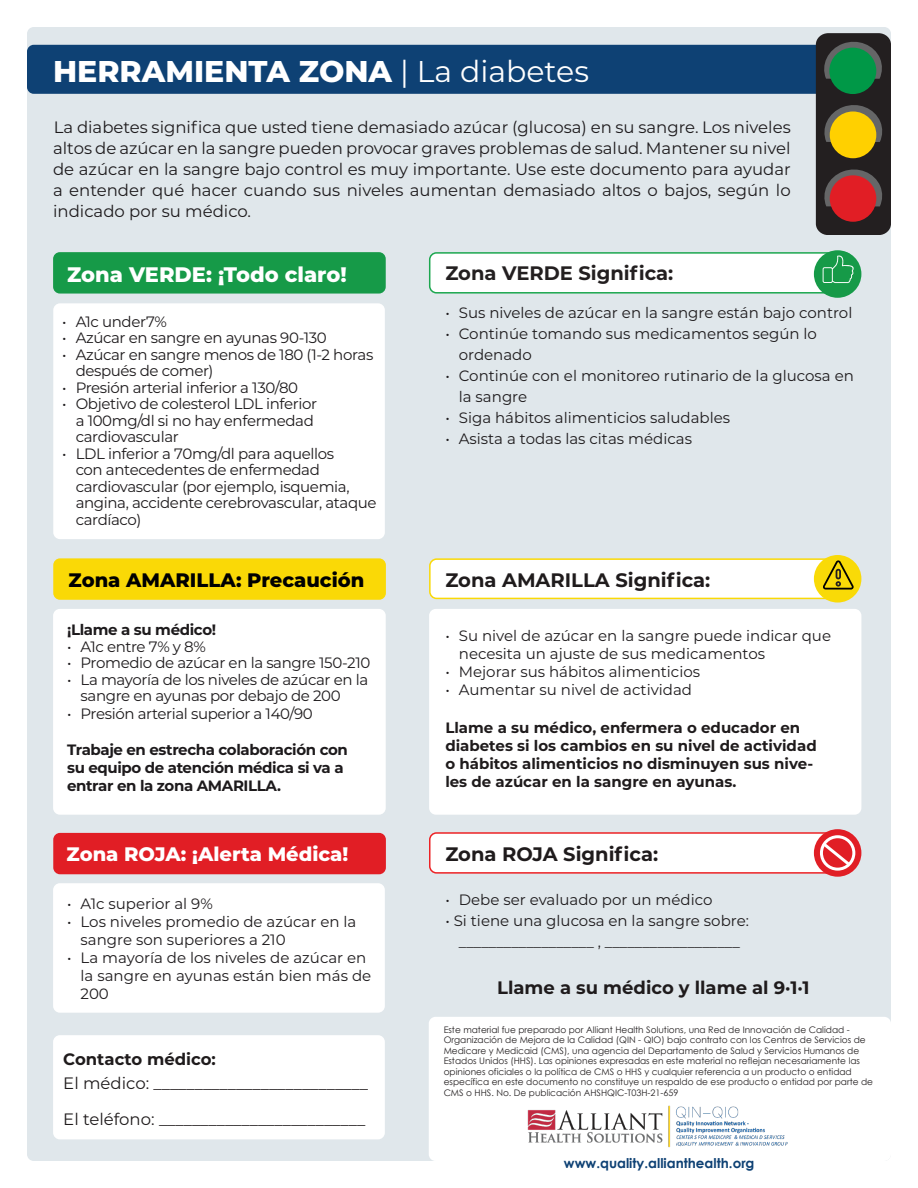
<style>
.page{position:relative;width:918px;height:1188px;background:#fff}
.page>*{position:absolute;margin:0;border:0;box-sizing:border-box;transform-origin:0 0}
.t1{font:800 30px "Montserrat";color:#fff}
.t2{font:800 21px "Montserrat";color:#fff}
.t3{font:700 19.5px "Montserrat";color:#1f1b1c}
.t4{font:800 19.5px "Montserrat";color:#fff}
.t5{font:800 19.5px "Montserrat";color:#000}
.t6{font:700 19.5px "Montserrat";color:#231f20}
.Bullets{font:700 18px "Montserrat";color:#1f1b1c}
.Bullets-2{font:16.5px/21px "Montserrat";color:#1d1a1c;text-align:justify}
.t7{font:16.5px "Montserrat";color:#1f1b1c}
.t8{font:700 16.5px "Montserrat";color:#1f1b1c}
.Bullets-3{font:15px/16.5px "Montserrat";letter-spacing:-.01em;color:#1d1a1c}
.t9{font:700 15px/18px "Montserrat";color:#1f1b1c}
.Bullets-4{font:700 15px "Montserrat";letter-spacing:-.025em;color:#1d1a1c}
.website_link{font:700 13.5px "Century Gothic";color:#0e4174}
.t10{font:9px/10.5px "Century Gothic";color:#231f20}
.s1{font-weight:400}
</style>
<div class="page">
<div style="left:27px;top:27px;width:864px;height:1134px;background:#e0e7eb;border-radius:7px"></div>
<div style="left:53px;top:1035px;width:332px;height:104px;background:#fff;border-radius:7px"></div>
<div style="left:429px;top:1017px;width:462px;height:144px;background:#fff;border-radius:7px"></div>
<img style="left:527px;top:1105px;width:261px;height:42px">
<div style="left:27px;top:45px;width:864px;height:49px;background:#0e4174;border-radius:7px"></div>
<div style="left:53px;top:252px;width:333px;height:42px;background:#169a48;border-radius:7px"></div>
<div style="left:53px;top:303px;width:332px;height:236px;background:#fff;border-radius:7px"></div>
<div style="left:430px;top:253px;width:422px;height:40px;background:#fff;border-radius:7px"></div>
<div style="left:429px;top:252px;width:423px;height:42px;border:2px solid #1ca74f;border-radius:7px"></div>
<div style="left:814px;top:250px;width:47px;height:48px;background:#169a48;border-radius:50%"></div>
<svg style="left:823px;top:254px;width:34px;height:29px"></svg>
<div style="left:53px;top:833px;width:333px;height:41px;background:#e11e25;border-radius:7px"></div>
<div style="left:53px;top:883px;width:332px;height:130px;background:#fff;border-radius:7px"></div>
<div style="left:430px;top:833px;width:416px;height:40px;background:#fff;border-radius:7px"></div>
<div style="left:429px;top:832px;width:418px;height:42px;border:2px solid #ed2225;border-radius:7px"></div>
<div style="left:814px;top:829px;width:47px;height:48px;background:#e11e25;border-radius:50%"></div>
<div style="left:820px;top:835px;width:35px;height:36px;border:3px solid #fff;border-radius:50%"></div>
<svg style="left:820px;top:840px;width:33px;height:28px"></svg>
<div style="left:53px;top:558px;width:333px;height:42px;background:#fad906;border-radius:7px"></div>
<div style="left:53px;top:609px;width:333px;height:206px;background:#fff;border-radius:7px"></div>
<div style="left:430px;top:559px;width:415px;height:39px;background:#fff;border-radius:7px"></div>
<div style="left:429px;top:558px;width:417px;height:41px;border:2px solid #fad906;border-radius:7px"></div>
<div style="left:814px;top:555px;width:47px;height:48px;background:#f9da07;border-radius:50%"></div>
<svg style="left:823px;top:560px;width:31px;height:30px"></svg>
<div style="left:429px;top:609px;width:432px;height:206px;background:#fff;border-radius:7px"></div>
<svg style="left:816px;top:33px;width:75px;height:201px;background:#614027"></svg>
<div style="left:829px;top:48px;width:47px;height:46px;background:#009847;border-radius:50%"></div>
<p class="t1" style="left:53px;top:49px;width:537px">HERRAMIENTA ZONA <span class="s1">| La diabetes</span></p>
<p class="Bullets-2" style="left:53px;top:116px;width:739px">La diabetes significa que usted tiene demasiado azúcar (glucosa) en su sangre. Los niveles altos de azúcar en la sangre pueden provocar graves problemas de salud. Mantener su nivel de azúcar en la sangre bajo control es muy importante. Use este documento para ayudar a entender qué hacer cuando sus niveles aumentan demasiado altos o bajos, según lo indicado por su médico.</p>
<p class="t2" style="left:67px;top:259px;width:281px">Zona VERDE: ¡Todo claro!</p>
<p class="t6" style="left:445px;top:259px;width:230px">Zona VERDE Significa:</p>
<p class="Bullets-3" style="left:62px;top:313px;width:106px">• A1c under7%</p>
<p class="Bullets-3" style="left:62px;top:329px;width:266px">• Azúcar en sangre en ayunas 90-130</p>
<p class="Bullets-3" style="left:76px;top:346px;width:299px;text-indent:-14px">• Azúcar en sangre menos de 180 (1-2 horas después de comer)</p>
<p class="Bullets-3" style="left:62px;top:379px;width:237px">• Presión arterial inferior a 130/80</p>
<p class="Bullets-3" style="left:76px;top:395px;width:243px;text-indent:-14px">• Objetivo de colesterol LDL inferior a 100mg/dl si no hay enfermedad cardiovascular</p>
<p class="Bullets-3" style="left:76px;top:445px;width:302px;text-indent:-14px">• LDL inferior a 70mg/dl para aquellos<br>con antecedentes de enfermedad cardiovascular (por ejemplo, isquemia, angina, accidente cerebrovascular, ataque cardíaco)</p>
<p class="Bullets-3" style="left:445px;top:304px;width:409px">• Sus niveles de azúcar en la sangre están bajo control</p>
<p class="Bullets-3" style="left:459px;top:323px;width:360px;line-height:21px;text-indent:-14px">• Continúe tomando sus medicamentos según lo ordenado</p>
<p class="Bullets-3" style="left:459px;top:365px;width:397px;line-height:21px;text-indent:-14px">• Continúe con el monitoreo rutinario de la glucosa en la sangre</p>
<p class="Bullets-3" style="left:445px;top:409px;width:286px">• Siga hábitos alimenticios saludables</p>
<p class="Bullets-3" style="left:445px;top:430px;width:248px">• Asista a todas las citas médicas</p>
<p class="t5" style="left:69px;top:565px;width:297px">Zona AMARILLA: Precaución</p>
<p class="t3" style="left:445px;top:566px;width:267px">Zona AMARILLA Significa:</p>
<p class="Bullets-4" style="left:67px;top:619px;width:151px">¡Llame a su médico!</p>
<p class="Bullets-3" style="left:67px;top:638px;width:140px">• A1c entre 7% y 8%</p>
<p class="Bullets-3" style="left:67px;top:654px;width:305px">• Promedio de azúcar en la sangre 150-210</p>
<p class="Bullets-3" style="left:81px;top:671px;width:289px;text-indent:-14px">• La mayoría de los niveles de azúcar en la sangre en ayunas por debajo de 200</p>
<p class="Bullets-3" style="left:67px;top:705px;width:247px">• Presión arterial superior a 140/90</p>
<p class="Bullets-4" style="left:67px;top:739px;width:282px">Trabaje en estrecha colaboración con</p>
<p class="Bullets-4" style="left:67px;top:757px;width:278px">su equipo de atención médica si va a</p>
<p class="Bullets-4" style="left:67px;top:775px;width:216px">entrar en la zona AMARILLA.</p>
<p class="Bullets-3" style="left:459px;top:626px;width:374px;line-height:18px;text-indent:-14px">• Su nivel de azúcar en la sangre puede indicar que necesita un ajuste de sus medicamentos</p>
<p class="Bullets-3" style="left:445px;top:662px;width:256px">• Mejorar sus hábitos alimenticios</p>
<p class="Bullets-3" style="left:445px;top:680px;width:248px">• Aumentar su nivel de actividad</p>
<p class="t9" style="left:445px;top:718px;width:373px">Llame a su médico, enfermera o educador en diabetes si los cambios en su nivel de actividad o hábitos alimenticios no disminuyen sus nive&shy;les de azúcar en la sangre en ayunas.</p>
<p class="t4" style="left:67px;top:840px;width:283px">Zona ROJA: ¡Alerta Médica!</p>
<p class="Bullets-3" style="left:67px;top:895px;width:147px">• A1c superior al 9%</p>
<p class="Bullets-3" style="left:81px;top:912px;width:277px;line-height:18px;text-indent:-14px">• Los niveles promedio de azúcar en la sangre son superiores a 210</p>
<p class="Bullets-3" style="left:81px;top:948px;width:292px;line-height:18px;text-indent:-14px">• La mayoría de los niveles de azúcar en la sangre en ayunas están bien más de<br>200</p>
<p class="t8" style="left:63px;top:1047px;width:154px">Contacto médico:</p>
<p class="t7" style="left:63px;top:1072px;width:306px">El médico: __________________________</p>
<p class="t7" style="left:63px;top:1108px;width:303px">El teléfono: _________________________</p>
<p class="t3" style="left:445px;top:840px;width:214px">Zona ROJA Significa:</p>
<p class="Bullets-3" style="left:445px;top:891px;width:269px">• Debe ser evaluado por un médico</p>
<p class="Bullets-3" style="left:445px;top:912px;width:305px">• Si tiene una glucosa en la sangre sobre:</p>
<p class="Bullets-3" style="left:459px;top:933px;width:283px">__________________ , __________________</p>
<p class="Bullets" style="left:497px;top:974px;width:314px">Llame a su médico y llame al 9·1·1</p>
<p class="t10" style="left:444px;top:1024px;width:431px">Este material fue preparado por Alliant Health Solutions, una Red de Innovación de Calidad - Organización de Mejora de la Calidad (QIN - QIO) bajo contrato con los Centros de Servicios de Medicare y Medicaid (CMS), una agencia del Departamento de Salud y Servicios Humanos de Estados Unidos (HHS). Las opiniones expresadas en este material no reflejan necesariamente las opiniones oficiales o la política de CMS o HHS y cualquier referencia a un producto o entidad específica en este documento no constituye un respaldo de ese producto o entidad por parte de CMS o HHS. No. De publicación AHSHQIC -T03H-21-659</p>
<p class="website_link" style="left:564px;top:1153px;width:192px">www.quality.allianthealth.org</p>
</div>
